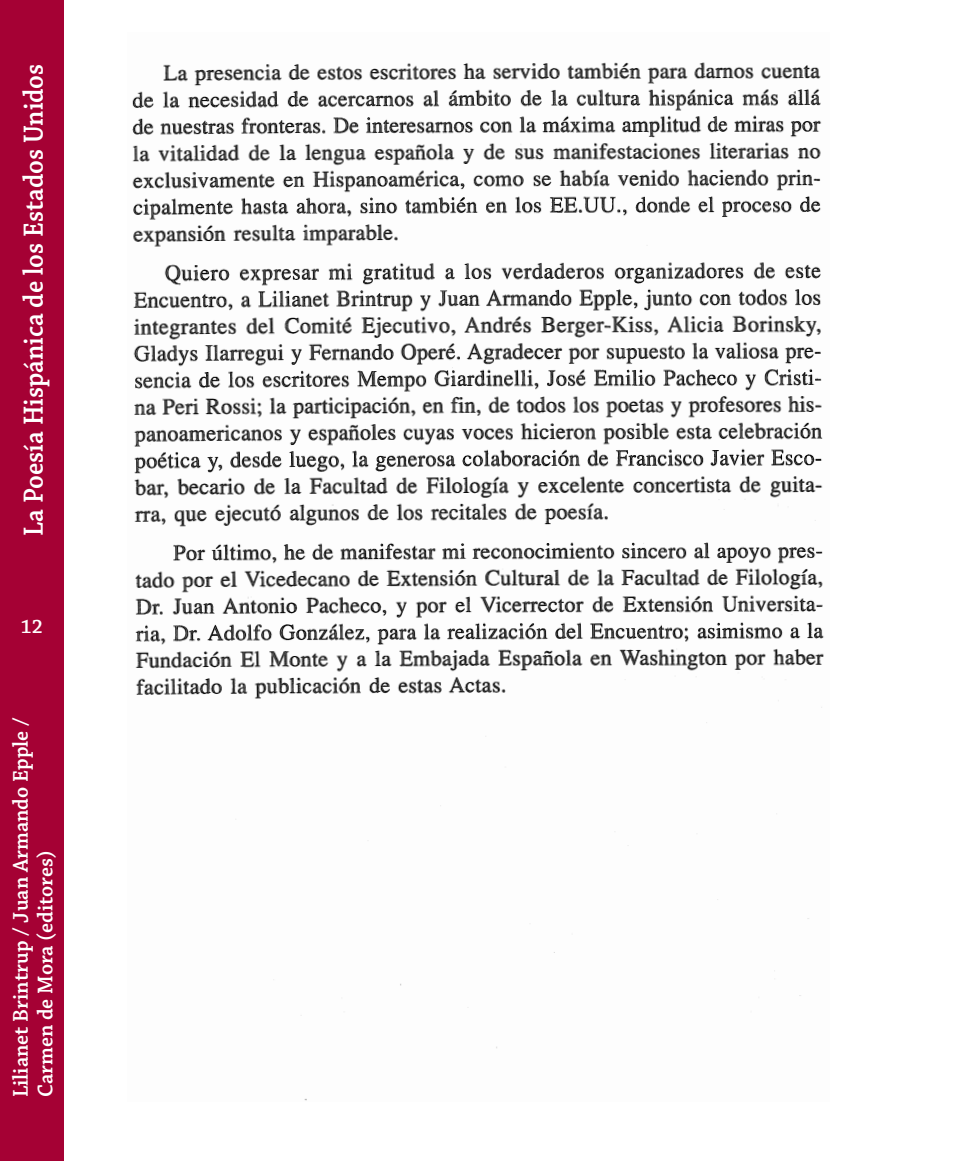
<style>
.page{position:relative;width:957px;height:1161px;background:#fff}
.page>*{position:absolute;margin:0;border:0;box-sizing:border-box;transform-origin:0 0}
.t1{font:600 29.25px "Chaparral Pro";color:#fff;scale:.9 1}
.t2{font:600 22.5px/24.8px "Chaparral Pro";color:#fff;scale:.95 1}
.t3{font:600 20.25px "Chaparral Pro";color:#fff}
</style>
<div class="page">
<img style="left:132px;top:62px;width:692px;height:1039px">
<div style="left:0;top:0;width:64px;height:1161px;background:#a50134"></div>
<h1 class="t1" style="left:17px;top:536px;width:526px;rotate:-90deg">La Poesía Hispánica de los Estados Unidos</h1>
<p class="t3" style="left:21px;top:615px;width:23px">12</p>
<p class="t2" style="left:9px;top:1097px;width:401px;rotate:-90deg">Lilianet Brintrup / Juan Armando Epple /<br>Carmen de Mora (editores)</p>
</div>
